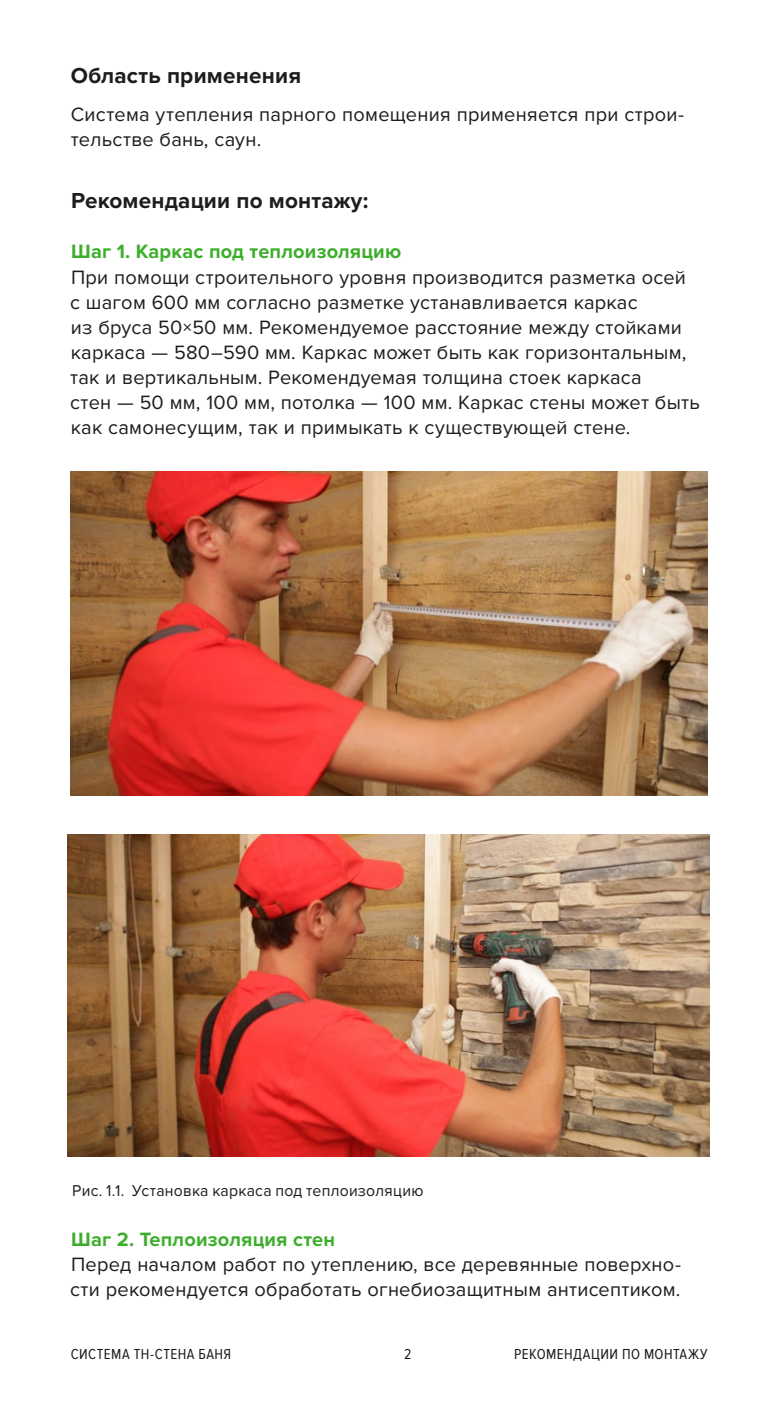
<style>
.page{position:relative;width:780px;height:1418px;background:#fff}
.page>*{position:absolute;margin:0;border:0;box-sizing:border-box;transform-origin:0 0}
.t1{font:700 22.5px "Proxima Nova";letter-spacing:.01em;color:#1d1d1b}
.t2{font:20px/25px "Proxima Nova";letter-spacing:.01em;color:#1d1d1b}
.t3{font:700 20px "Proxima Nova";letter-spacing:.01em;color:#3dae2b}
.t4{font:16.25px "Proxima Nova";letter-spacing:.015em;color:#1d1d1b}
.t5{font:15px "Proxima Nova Cond";letter-spacing:.03em;color:#1d1d1b}
</style>
<div class="page">
<img style="left:71px;top:471px;width:636px;height:324px">
<img style="left:68px;top:834px;width:641px;height:322px">
<p class="t1" style="left:71px;top:62px;width:232px">Область применения</p>
<p class="t2" style="left:71px;top:102px;width:614px">Система утепления парного помещения применяется при строи&shy;тельстве бань, саун.</p>
<p class="t1" style="left:71px;top:187px;width:299px">Рекомендации по монтажу:</p>
<p class="t3" style="left:71px;top:240px;width:331px">Шаг 1. Каркас под теплоизоляцию</p>
<p class="t2" style="left:70px;top:265px;width:631px">При помощи строительного уровня производится разметка осей с шагом 600 мм согласно разметке устанавливается каркас<br>из бруса 50×50 мм. Рекомендуемое расстояние между стойками каркаса — 580–590 мм. Каркас может быть как горизонтальным, так и вертикальным. Рекомендуемая толщина стоек каркаса<br>стен — 50 мм, 100 мм, потолка — 100 мм. Каркас стены может быть как самонесущим, так и примыкать к существующей стене.</p>
<p class="t4" style="left:72px;top:1181px;width:352px">Рис. 1.1. Установка каркаса под теплоизоляцию</p>
<p class="t3" style="left:71px;top:1227px;width:265px">Шаг 2. Теплоизоляция стен</p>
<p class="t2" style="left:70px;top:1252px;width:612px">Перед началом работ по утеплению, все деревянные поверхно&shy;сти рекомендуется обработать огнебиозащитным антисептиком.</p>
<p class="t5" style="left:71px;top:1345px;width:162px">СИСТЕМА ТН-СТЕНА БАНЯ</p>
<p class="t5" style="left:404px;top:1345px;width:9px">2</p>
<p class="t5" style="left:514px;top:1345px;width:195px">РЕКОМЕНДАЦИИ ПО МОНТАЖУ</p>
</div>
